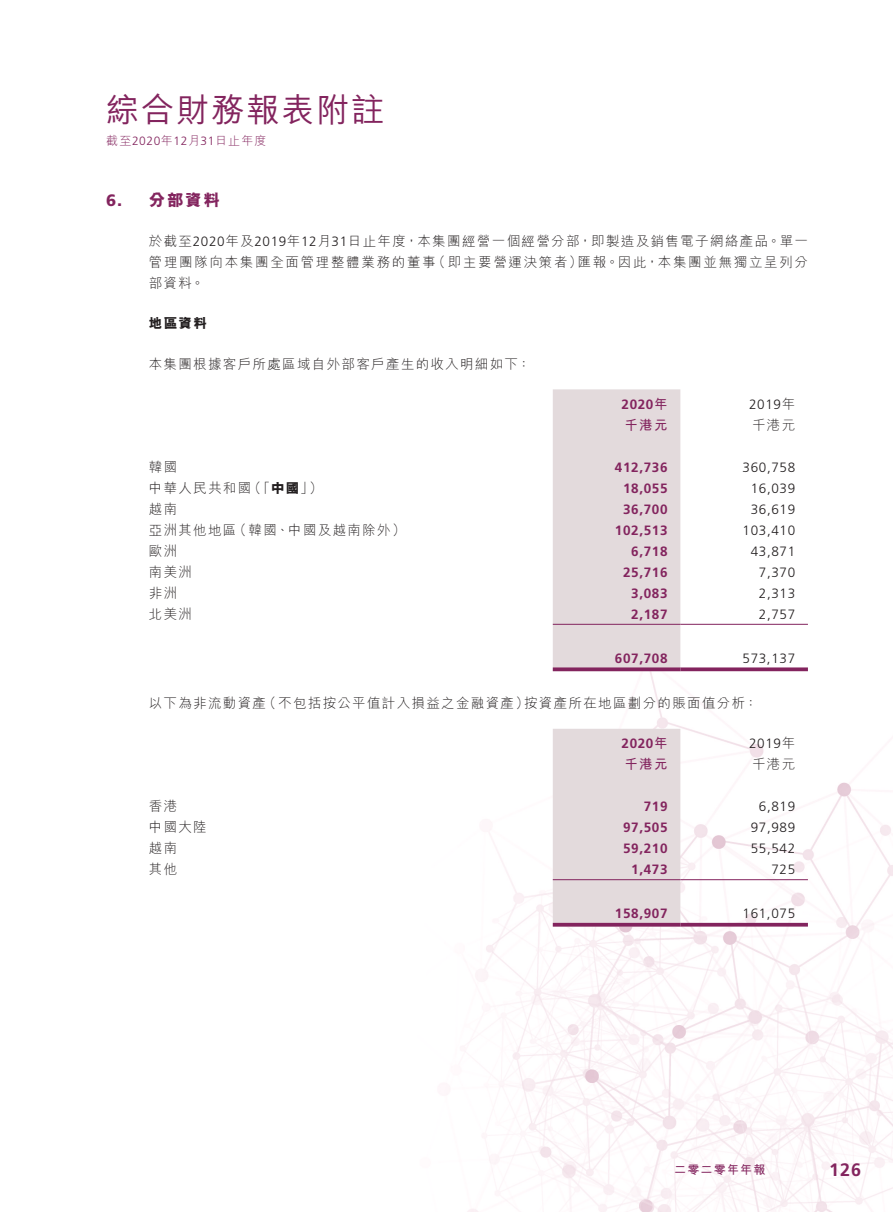
<style>
.page{position:relative;width:893px;height:1212px;background:#fff}
.page>*{position:absolute;margin:0;border:0;box-sizing:border-box;transform-origin:0 0}
.t1{font:500 33px "M Hei HK";letter-spacing:.06em;color:#83245e}
.t2{font:700 18px "Frutiger LT Std";color:#83245e}
.t3{font:800 16.5px "M Hei HK";color:#83245e}
.t4{font:900 16.5px "Frutiger LT Std";color:#83245e}
.t5{font:300 13.5px/21px "M Hei HK";letter-spacing:.1em;color:#231f20;text-align:right}
.t6{font:300 13.5px "Frutiger LT Std";letter-spacing:.05em;color:#231f20}
.t7{font:700 13.5px "Frutiger LT Std";letter-spacing:.05em;color:#83245e}
.t8{font:300 13.5px/21px "M Hei HK";letter-spacing:.125em;color:#231f20}
.t9{font:700 13.5px "M Hei HK";letter-spacing:.1em;color:#83245e}
.t10{font:800 13.5px "M Hei HK";color:#231f20}
.t11{font:300 12px "M Hei HK";letter-spacing:.095em;color:#83245e}
.t12{font:700 12px "M Hei HK";letter-spacing:.1em;color:#83245e}
.s1{font-family:"Frutiger LT Std"}
.s2{font-family:"M Hei HK"}
.s3{font-weight:800}
</style>
<div class="page">
<img style="left:465px;top:390px;width:428px;height:822px">
<div style="left:553px;top:389px;width:127px;height:278px;background:#e3dadc"></div>
<hr style="left:553px;top:624px;width:127px;height:1px;background:#83245e">
<hr style="left:680px;top:624px;width:128px;height:1px;background:#83245e">
<svg style="left:553px;top:667px;width:127px;height:4px"></svg>
<svg style="left:680px;top:667px;width:128px;height:4px"></svg>
<div style="left:553px;top:729px;width:127px;height:194px;background:#e3dadc"></div>
<hr style="left:553px;top:879px;width:127px;height:1px;background:#83245e">
<hr style="left:680px;top:879px;width:128px;height:1px;background:#83245e">
<hr style="left:553px;top:923px;width:127px;height:3px;background:#83245e">
<hr style="left:680px;top:923px;width:128px;height:3px;background:#83245e">
<h1 class="t1" style="left:106px;top:86px;width:280px">綜合財務報表附註</h1>
<p class="t11" style="left:106px;top:135px;width:162px">截至<span class="s1">2020</span>年<span class="s1">12</span>月<span class="s1">31</span>日止年度</p>
<p class="t4" style="left:106px;top:190px;width:17px">6.</p>
<p class="t3" style="left:149px;top:192px;width:72px">分部資料</p>
<p class="t5" style="left:149px;top:231px;width:661px">於截至<span class="s1">2020</span>年及<span class="s1">2019</span>年<span class="s1">12</span>月<span class="s1">31</span>日止年度，本集團經營一個經營分部，即製造及銷售電子網絡產品。單一匯報。因此，本集團並無獨立呈列分</p>
<p class="t8" style="left:432px;top:252px;width:152px">（即主要營運決策者）</p>
<p class="t8" style="left:149px;top:252px;width:288px">管理團隊向本集團全面管理整體業務的董事部資料。</p>
<p class="t10" style="left:149px;top:317px;width:60px">地區資料</p>
<p class="t5" style="left:149px;top:353px;width:383px">本集團根據客戶所處區域自外部客戶產生的收入明細如下：</p>
<p class="t7" style="left:621px;top:396px;width:48px">2020<span class="s2">年</span></p>
<p class="t6" style="left:749px;top:396px;width:48px">2019<span class="s2">年</span></p>
<p class="t9" style="left:624px;top:415px;width:45px">千港元</p>
<p class="t5" style="left:752px;top:414px;width:45px">千港元</p>
<p class="t5" style="left:149px;top:456px;width:30px">韓國</p>
<p class="t7" style="left:615px;top:459px;width:54px">412,736</p>
<p class="t6" style="left:742px;top:459px;width:54px">360,758</p>
<p class="t5" style="left:248px;top:477px;width:67px">（「<span class="s3">中國</span>「</p>
<p class="t5" style="left:309px;top:477px;width:15px">(</p>
<p class="t5" style="left:149px;top:477px;width:104px">中華人民共和國</p>
<p class="t7" style="left:623px;top:480px;width:46px">18,055</p>
<p class="t6" style="left:751px;top:480px;width:46px">16,039</p>
<p class="t5" style="left:149px;top:498px;width:30px">越南</p>
<p class="t7" style="left:623px;top:501px;width:46px">36,700</p>
<p class="t6" style="left:751px;top:501px;width:46px">36,619</p>
<p class="t5" style="left:233px;top:519px;width:174px">（韓國、中國及越南除外(</p>
<p class="t5" style="left:149px;top:519px;width:89px">亞洲其他地區</p>
<p class="t7" style="left:615px;top:522px;width:54px">102,513</p>
<p class="t6" style="left:742px;top:522px;width:54px">103,410</p>
<p class="t5" style="left:149px;top:540px;width:30px">歐洲</p>
<p class="t7" style="left:631px;top:543px;width:38px">6,718</p>
<p class="t6" style="left:751px;top:543px;width:46px">43,871</p>
<p class="t5" style="left:149px;top:561px;width:45px">南美洲</p>
<p class="t7" style="left:623px;top:564px;width:46px">25,716</p>
<p class="t6" style="left:759px;top:564px;width:38px">7,370</p>
<p class="t5" style="left:149px;top:582px;width:30px">非洲</p>
<p class="t7" style="left:631px;top:585px;width:38px">3,083</p>
<p class="t6" style="left:759px;top:585px;width:38px">2,313</p>
<p class="t5" style="left:149px;top:603px;width:45px">北美洲</p>
<p class="t7" style="left:631px;top:606px;width:38px">2,187</p>
<p class="t6" style="left:759px;top:606px;width:38px">2,757</p>
<p class="t7" style="left:615px;top:650px;width:54px">607,708</p>
<p class="t5" style="left:524px;top:692px;width:235px">按資產所在地區劃分的賬面值分析：</p>
<p class="t6" style="left:742px;top:651px;width:54px">573,137</p>
<p class="t5" style="left:263px;top:692px;width:268px">（不包括按公平值計入損益之金融資產）</p>
<p class="t5" style="left:149px;top:692px;width:119px">以下為非流動資產</p>
<p class="t7" style="left:621px;top:735px;width:48px">2020<span class="s2">年</span></p>
<p class="t6" style="left:749px;top:736px;width:48px">2019<span class="s2">年</span></p>
<p class="t9" style="left:624px;top:754px;width:45px">千港元</p>
<p class="t5" style="left:752px;top:753px;width:45px">千港元</p>
<p class="t5" style="left:149px;top:795px;width:30px">香港</p>
<p class="t7" style="left:644px;top:798px;width:25px">719</p>
<p class="t6" style="left:759px;top:799px;width:38px">6,819</p>
<p class="t5" style="left:149px;top:816px;width:59px">中國大陸</p>
<p class="t7" style="left:623px;top:819px;width:46px">97,505</p>
<p class="t6" style="left:751px;top:820px;width:46px">97,989</p>
<p class="t5" style="left:149px;top:837px;width:30px">越南</p>
<p class="t7" style="left:623px;top:840px;width:46px">59,210</p>
<p class="t6" style="left:751px;top:841px;width:46px">55,542</p>
<p class="t5" style="left:149px;top:858px;width:30px">其他</p>
<p class="t7" style="left:631px;top:861px;width:38px">1,473</p>
<p class="t6" style="left:771px;top:862px;width:25px">725</p>
<p class="t7" style="left:615px;top:906px;width:54px">158,907</p>
<p class="t6" style="left:742px;top:906px;width:54px">161,075</p>
<p class="t12" style="left:674px;top:1161px;width:93px">二零二零年年報</p>
<h2 class="t2" style="left:829px;top:1159px;width:34px">126</h2>
</div>
